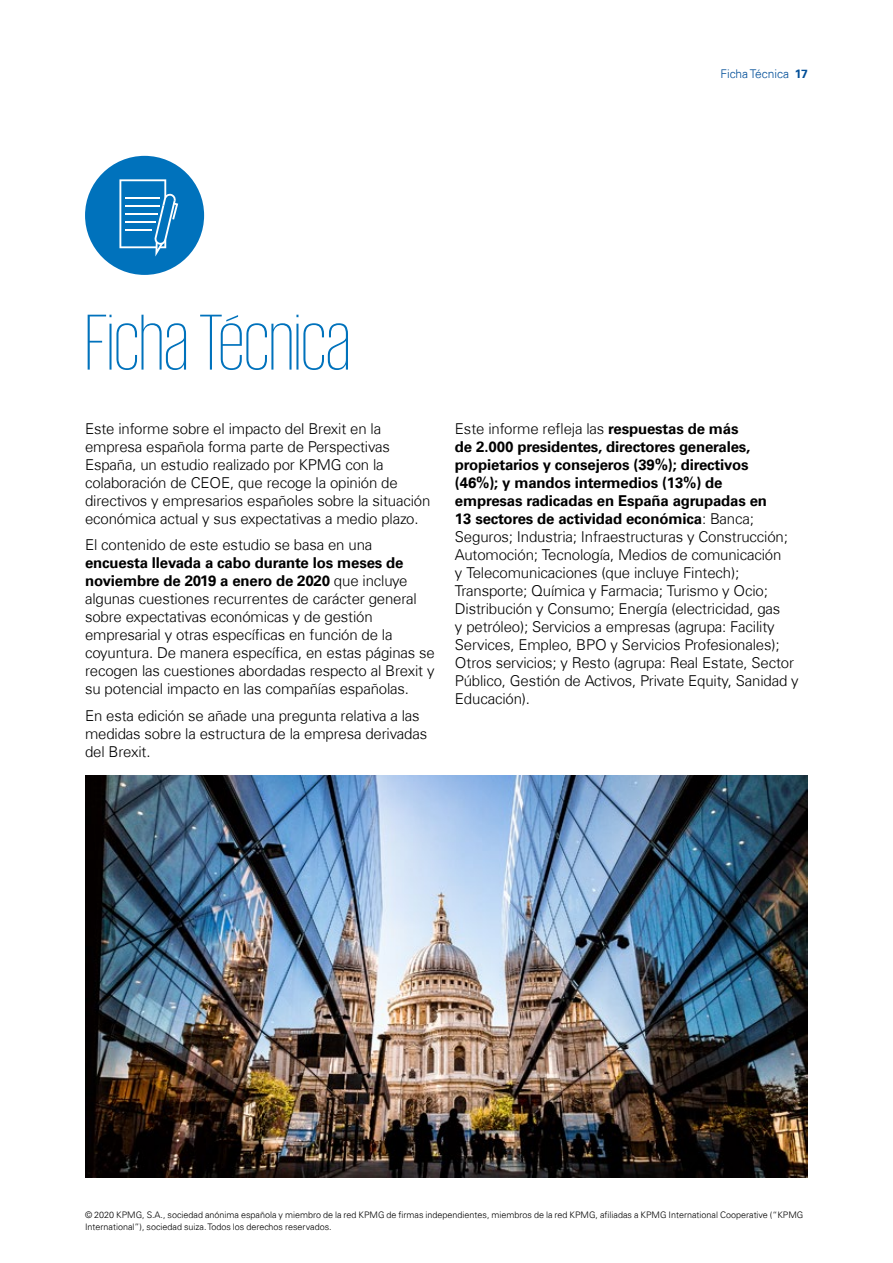
<style>
.page{position:relative;width:893px;height:1263px;background:#fff}
.page>*{position:absolute;margin:0;border:0;box-sizing:border-box;transform-origin:0 0}
.t1{font:200 81px "KPMG";color:#0072bc}
.t2{font:300 15px/18px "Universfor KPMG";letter-spacing:-.01em;color:#000}
.t3{font:300 12px "Univers 45";color:#004e98}
.t4{font:300 9px/12px "Univers 45";color:#000}
.s1{font-family:"Univers 65";font-weight:700}
.s2{font-weight:700}
</style>
<div class="page">
<div style="left:85px;top:156px;width:119px;height:119px;background:#0072bc;border-radius:50%"></div>
<svg style="left:119px;top:179px;width:59px;height:77px"></svg>
<img style="left:85px;top:775px;width:723px;height:403px">
<p class="t3" style="left:721px;top:66px;width:89px">Ficha Técnica <span class="s1">17</span></p>
<h1 class="t1" style="left:85px;top:304px;width:267px">Ficha Técnica</h1>
<p class="t2" style="left:85px;top:419px;width:347px">Este informe sobre el impacto del Brexit en la empresa española forma parte de Perspectivas España, un estudio realizado por KPMG con la colaboración de CEOE, que recoge la opinión de directivos y empresarios españoles sobre la situación económica actual y sus expectativas a medio plazo.</p>
<p class="t2" style="left:85px;top:536px;width:289px">El contenido de este estudio se basa en una</p>
<p class="t2" style="left:85px;top:554px;width:351px"><span class="s2">encuesta llevada a cabo durante los meses de noviembre de 2019 a enero de 2020</span> que incluye algunas cuestiones recurrentes de carácter general sobre expectativas económicas y de gestión empresarial y otras específicas en función de la coyuntura. De manera específica, en estas páginas se recogen las cuestiones abordadas respecto al Brexit y su potencial impacto en las compañías españolas.</p>
<p class="t2" style="left:85px;top:706px;width:344px">En esta edición se añade una pregunta relativa a las medidas sobre la estructura de la empresa derivadas del Brexit.</p>
<p class="t2" style="left:455px;top:419px;width:345px">Este informe refleja las <span class="s2">respuestas de más<br>de 2.000 presidentes, directores generales, propietarios y consejeros (39%); directivos<br>(46%); y mandos intermedios (13%) de<br>empresas radicadas en España agrupadas en<br>13 sectores de actividad económica</span>: Banca; Seguros; Industria; Infraestructuras y Construcción; Automoción; Tecnología, Medios de comunicación<br>y Telecomunicaciones (que incluye Fintech); Transporte; Química y Farmacia; Turismo y Ocio; Distribución y Consumo; Energía (electricidad, gas<br>y petróleo); Servicios a empresas (agrupa: Facility Services, Empleo, BPO y Servicios Profesionales); Otros servicios; y Resto (agrupa: Real Estate, Sector Público, Gestión de Activos, Private Equity, Sanidad y Educación).</p>
<p class="t4" style="left:85px;top:1209px;width:720px">© 2020 KPMG, S.A., sociedad anónima española y miembro de la red KPMG de firmas independientes, miembros de la red KPMG, afiliadas a KPMG International Cooperative (“KPMG<br>International”), sociedad suiza. Todos los derechos reservados.</p>
</div>
